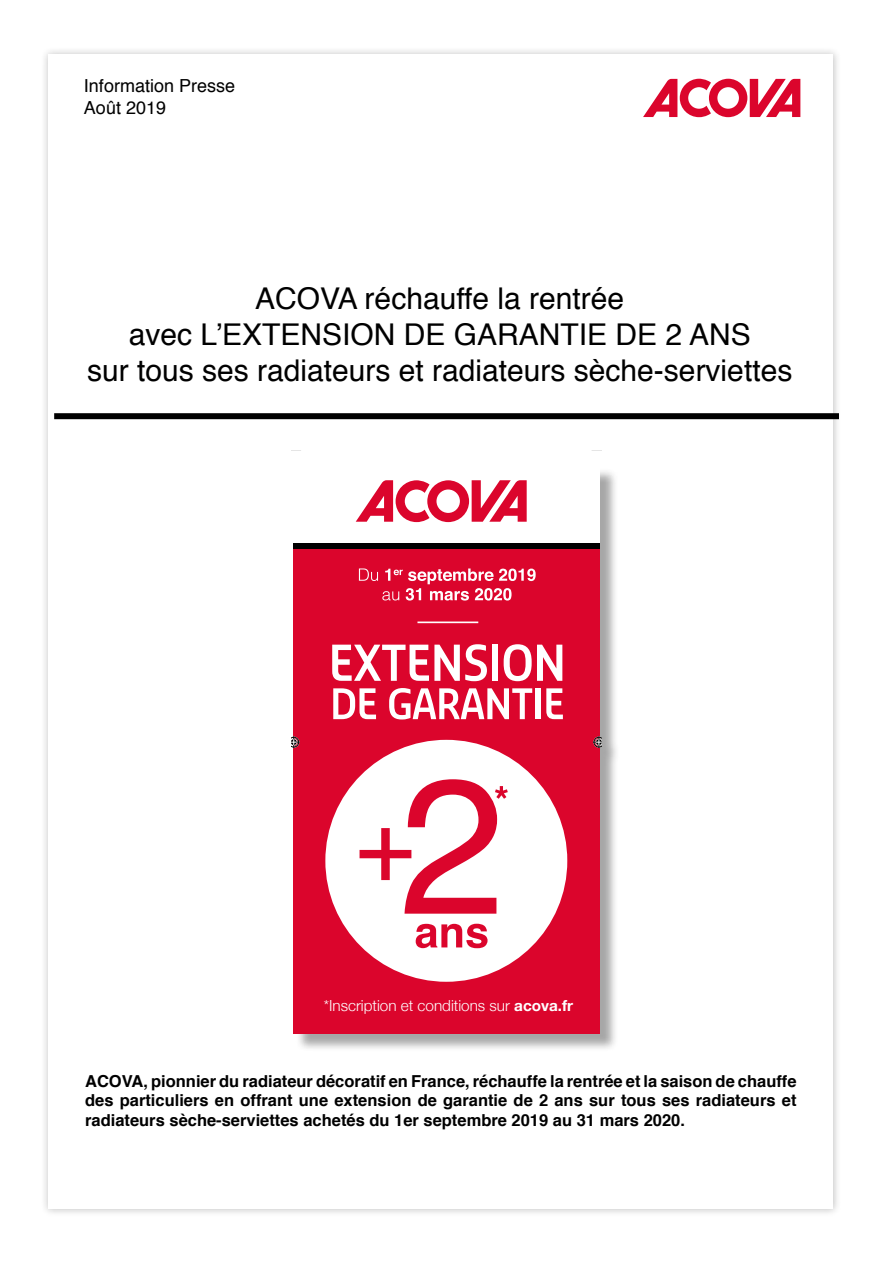
<style>
.page{position:relative;width:893px;height:1263px;background:#fff}
.page>*{position:absolute;margin:0;border:0;box-sizing:border-box;transform-origin:0 0}
.t1{font:30px/36px "Helvetica";color:#000;text-align:center}
.t2{font:18px/21.6px "Helvetica";color:#000}
.t3{font:700 16.5px/19.8px "Helvetica";color:#000;text-align:justify}
.t4{font:300 15.3px "Helvetica Neue";color:#fff}
.s1{font-weight:700}
</style>
<div class="page">
<div style="left:40px;top:46px;width:801px;height:1171px;background:#000;opacity:.25"></div>
<div style="left:48px;top:54px;width:785px;height:1155px;background:#fff"></div>
<svg style="left:643px;top:79px;width:157px;height:38px"></svg>
<div style="left:54px;top:413px;width:785px;height:6px;background:#000"></div>
<div style="left:294px;top:468px;width:326px;height:584px;background:#000;opacity:.35"></div>
<div style="left:293px;top:548px;width:307px;height:485px;background:#db052c"></div>
<div style="left:293px;top:465px;width:307px;height:83px;background:#fff"></div>
<svg style="left:356px;top:480px;width:171px;height:42px"></svg>
<div style="left:293px;top:543px;width:307px;height:5px;background:#000"></div>
<div style="left:325px;top:740px;width:242px;height:242px;background:#fff;border-radius:50%"></div>
<svg style="left:360px;top:779px;width:148px;height:135px"></svg>
<svg style="left:416px;top:924px;width:72px;height:24px"></svg>
<svg style="left:332px;top:644px;width:155px;height:37px"></svg>
<div style="left:492px;top:645px;width:6px;height:36px;background:#fff"></div>
<svg style="left:504px;top:644px;width:58px;height:37px"></svg>
<svg style="left:333px;top:688px;width:43px;height:31px"></svg>
<svg style="left:389px;top:688px;width:143px;height:31px"></svg>
<div style="left:535px;top:688px;width:6px;height:31px;background:#fff"></div>
<svg style="left:546px;top:688px;width:17px;height:31px"></svg>
<hr style="left:417px;top:621px;width:61px;height:2px;background:#fff">
<svg style="left:359px;top:568px;width:177px;height:32px"></svg>
<svg style="left:294px;top:1034px;width:14px;height:7px"></svg>
<svg style="left:585px;top:1034px;width:16px;height:7px"></svg>
<svg style="left:292px;top:736px;width:8px;height:12px"></svg>
<svg style="left:593px;top:736px;width:8px;height:12px"></svg>
<p class="t2" style="left:84px;top:76px;width:153px">Information Presse<br>Août 2019</p>
<h1 class="t1" style="left:87px;top:282px;width:707px">ACOVA réchauffe la rentrée<br>avec L’EXTENSION DE GARANTIE DE 2 ANS<br>sur tous ses radiateurs et radiateurs sèche-serviettes</h1>
<p class="t4" style="left:324px;top:993px;width:251px">*Inscription et conditions sur <span class="s1">acova.fr</span></p>
<p class="t3" style="left:85px;top:1071px;width:713px">ACOVA, pionnier du radiateur décoratif en France, réchauffe la rentrée et la saison de chauffe des particuliers en offrant une extension de garantie de 2 ans sur tous ses radiateurs et radiateurs sèche-serviettes achetés du 1er septembre 2019 au 31 mars 2020.</p>
</div>
